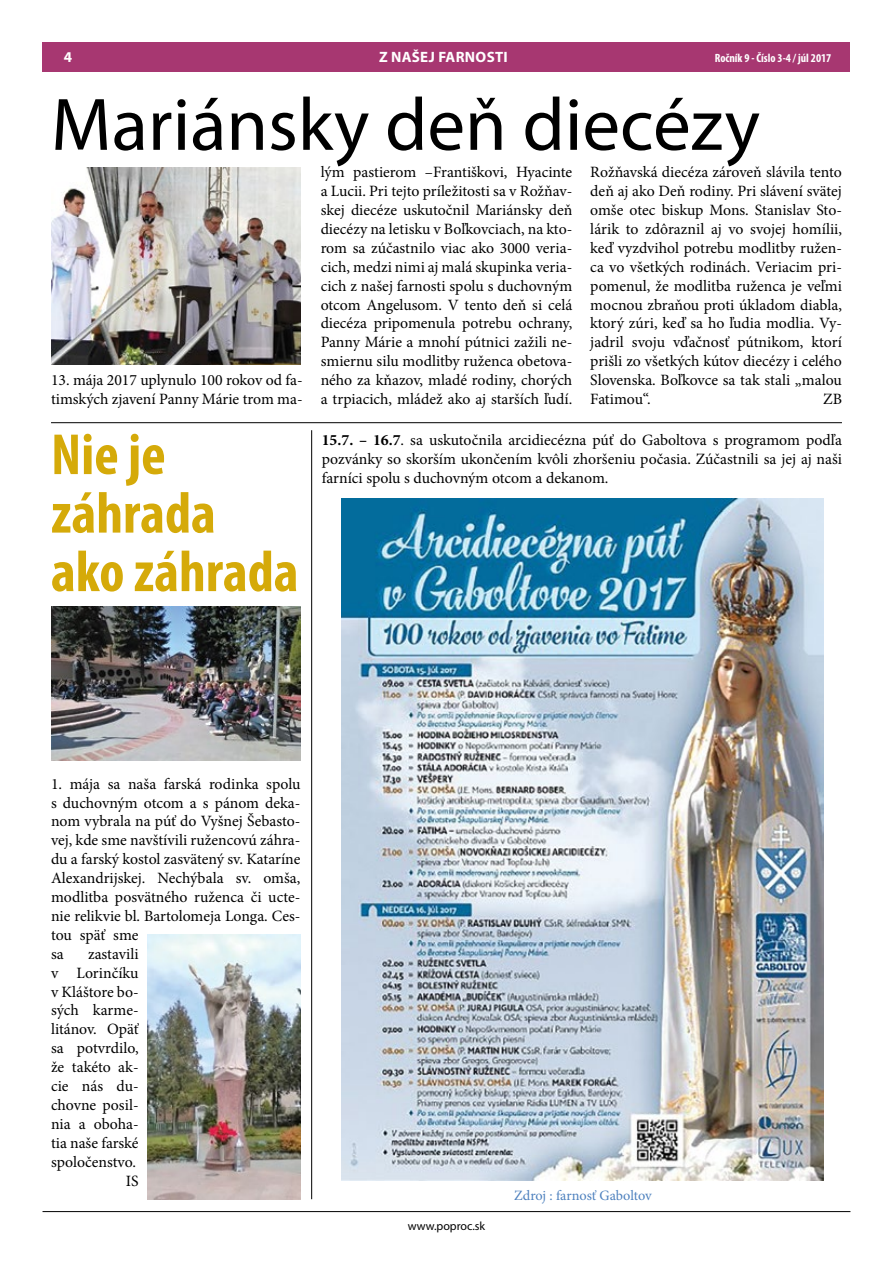
<style>
.page{position:relative;width:893px;height:1263px;background:#fff}
.page>*{position:absolute;margin:0;border:0;box-sizing:border-box;transform-origin:0 0}
.t1{font:75px "Myriad Pro";color:#000}
.t2{font:700 condensed 58.5px/58.5px "Myriad Pro";color:#d5aa09}
.t3{font:15.75px/18.9px "Minion Pro";color:#000;text-align:justify}
.t4{font:700 15px "Myriad Pro";letter-spacing:.02em;color:#fff}
.t5{font:14.25px "Minion Pro";letter-spacing:-.005em;color:#4e81be}
.t6{font:700 condensed 12px "Myriad Pro";color:#fff}
.t7{font:12px "Myriad Pro";color:#000}
.s1{font-weight:700}
</style>
<div class="page">
<hr style="left:43px;top:1211px;width:807px;height:1px;background:#000">
<div style="left:43px;top:43px;width:807px;height:29px;background:#a73771"></div>
<img style="left:147px;top:934px;width:153px;height:265px">
<img style="left:342px;top:498px;width:482px;height:683px">
<img style="left:51px;top:168px;width:249px;height:196px">
<hr style="left:51px;top:422px;width:791px;height:1px;background:#000">
<img style="left:51px;top:606px;width:250px;height:154px">
<hr style="left:311px;top:430px;width:1px;height:769px;background:#000">
<p class="t4" style="left:64px;top:47px;width:10px">4</p>
<p class="t4" style="left:379px;top:47px;width:130px">Z NAŠEJ FARNOSTI</p>
<h1 class="t1" style="left:51px;top:78px;width:710px">Mariánsky deň diecézy</h1>
<p class="t6" style="left:715px;top:51px;width:118px">Ročník 9 - Číslo 3-4 / júl 2017</p>
<p class="t3" style="left:321px;top:163px;width:253px">lým pastierom –Františkovi, Hyacinte a Lucii. Pri tejto príležitosti sa v Rožňav&shy;skej diecéze uskutočnil Mariánsky deň diecézy na letisku v Boľkovciach, na kto&shy;rom sa zúčastnilo viac ako 3000 veria&shy;cich, medzi nimi aj malá skupinka veria&shy;cich z našej farnosti spolu s duchovným otcom Angelusom. V tento deň si celá diecéza pripomenula potrebu ochrany, Panny Márie a mnohí pútnici zažili ne&shy;smiernu silu modlitby ruženca obetova&shy;ného za kňazov, mladé rodiny, chorých a trpiacich, mládež ako aj starších ľudí.</p>
<p class="t3" style="left:590px;top:163px;width:253px">Rožňavská diecéza zároveň slávila tento deň aj ako Deň rodiny. Pri slávení svätej omše otec biskup Mons. Stanislav Sto&shy;lárik to zdôraznil aj vo svojej homílii, keď vyzdvihol potrebu modlitby ružen&shy;ca vo všetkých rodinách. Veriacim pri&shy;pomenul, že modlitba ruženca je veľmi mocnou zbraňou proti úkladom diabla, ktorý zúri, keď sa ho ľudia modlia. Vy&shy;jadril svoju vďačnosť pútnikom, ktorí prišli zo všetkých kútov diecézy i celého Slovenska. Boľkovce sa tak stali „malou Fatimou“.</p>
<p class="t3" style="left:51px;top:371px;width:253px">13. mája 2017 uplynulo 100 rokov od fa&shy;timských zjavení Panny Márie trom ma-</p>
<p class="t3" style="left:823px;top:390px;width:20px">ZB</p>
<h2 class="t2" style="left:51px;top:424px;width:249px">Nie je záhrada ako záhrada</h2>
<p class="t3" style="left:322px;top:431px;width:522px"><span class="s1">15.7. – 16.7</span>. sa uskutočnila arcidiecézna púť do Gaboltova s programom podľa pozvánky so skorším ukončením kvôli zhoršeniu počasia. Zúčastnili sa jej aj naši farníci spolu s duchovným otcom a dekanom.</p>
<p class="t3" style="left:51px;top:774px;width:251px;text-align:left">1. mája sa naša farská rodinka spolu s duchovným otcom a s pánom deka&shy;nom vybrala na púť do Vyšnej Šebasto&shy;vej, kde sme navštívili ružencovú záhra&shy;du a farský kostol zasvätený sv. Kataríne<br>Alexandrijskej. Nechýbala sv. omša, modlitba posvätného ruženca či ucte&shy;nie relikvie bl. Bartolomeja Longa. Ces&shy;tou späť sme<br>sa</p>
<p class="t3" style="left:51px;top:944px;width:89px;text-align:right">zastavili<br>v Lorinčíku v Kláštore bo&shy;sých karme&shy;litánov. Opäť sa potvrdilo, že takéto ak&shy;cie nás du&shy;chovne posil&shy;nia a oboha&shy;tia naše farské spoločenstvo.<br>IS</p>
<p class="t7" style="left:408px;top:1218px;width:79px">www.poproc.sk</p>
<p class="t5" style="left:514px;top:1185px;width:139px">Zdroj : farnosť Gaboltov</p>
</div>
